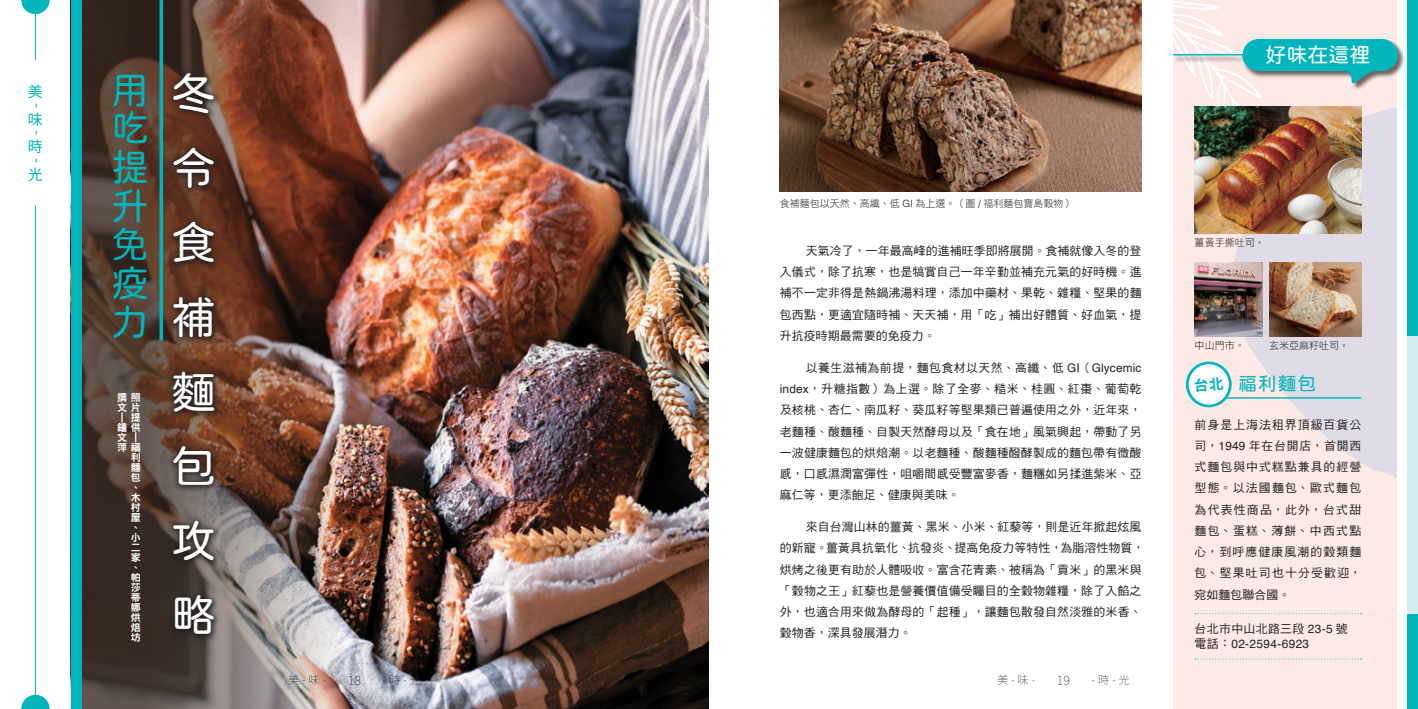
<style>
.page{position:relative;width:1418px;height:709px;background:#fff}
.page>*{position:absolute;margin:0;border:0;box-sizing:border-box;transform-origin:0 0}
.t1{font:45px/74.5px "jf openhuninn 1.1";color:#fff;text-align:justify}
.t2{font:37.5px/38.6px "jf openhuninn 1.1";color:#00b6bc;text-align:justify}
.t3{font:21px "jf openhuninn 1.1";color:#fff}
.t4{font:18.75px "jf openhuninn 1.1";color:#00b6bc}
.t5{font:15px "Noto Sans CJ Ktc";color:#00b6bc}
.t6{font:100 12.5px "Noto Sans CJ Ktc";color:#231f20}
.t7{font:11.88px/21.2px "DF Hei Std W5";letter-spacing:.015em;color:#231f20;text-align:justify}
.t8{font:11.88px "Helvetica";letter-spacing:.03em;color:#231f20}
.t9{font:100 11.25px "Noto Sans CJ Ktc";color:#231f20}
.t10{font:10px "DF Hei Std W3";color:#231f20}
.t11{font:10px/10px "DF Hei Std W9";color:#fff}
.s1{font-family:"Helvetica";font-weight:300}
.s2{font-family:"Helvetica"}
.s3{font-family:"DF Hei Std W5"}
</style>
<div class="page">
<div style="left:1173px;top:0;width:223px;height:709px;background:#fde9e6"></div>
<svg style="left:1231px;top:142px;width:165px;height:336px;fill:#dfdce7"></svg>
<img style="left:344px;top:0;width:365px;height:709px">
<img style="left:81px;top:0;width:263px;height:709px">
<div style="left:1407px;top:0;width:10px;height:337px;background:#00b6bc"></div>
<div style="left:1407px;top:337px;width:10px;height:280px;background:#d2ecef"></div>
<div style="left:1407px;top:614px;width:10px;height:95px;background:#00b6bc"></div>
<img style="left:780px;top:0;width:361px;height:191px">
<svg style="left:1195px;top:613px;width:166px;height:1px"></svg>
<svg style="left:1195px;top:658px;width:166px;height:1px"></svg>
<img style="left:1194px;top:262px;width:67px;height:75px">
<img style="left:1194px;top:142px;width:167px;height:92px">
<img style="left:1269px;top:262px;width:92px;height:75px">
<div style="left:1242px;top:39px;width:162px;height:51px;background:#231f20;opacity:.65"></div>
<img style="left:1109px;top:0;width:288px;height:142px">
<hr style="left:1219px;top:397px;width:142px;height:1px;background:#00b6bc">
<div style="left:167px;top:66px;width:55px;height:577px;background:#231f20;opacity:.9"></div>
<div style="left:71px;top:0;width:10px;height:709px;background:#00b6bc"></div>
<svg style="left:159px;top:0;width:4px;height:340px"></svg>
<svg style="left:21px;top:0;width:29px;height:14px"></svg>
<svg style="left:21px;top:694px;width:29px;height:15px"></svg>
<hr style="left:35px;top:206px;width:1px;height:503px;background:#00b6bc">
<hr style="left:35px;top:0;width:1px;height:60px;background:#00b6bc">
<svg style="left:1185px;top:361px;width:46px;height:47px"></svg>
<p class="t5" style="left:28px;top:83px;width:16px">美</p>
<p class="t5" style="left:46px;top:103px;width:7px;rotate:90deg">-</p>
<p class="t5" style="left:28px;top:111px;width:16px">味</p>
<p class="t5" style="left:46px;top:130px;width:7px;rotate:90deg">-</p>
<p class="t5" style="left:28px;top:138px;width:16px">時</p>
<p class="t5" style="left:46px;top:158px;width:7px;rotate:90deg">-</p>
<p class="t5" style="left:28px;top:166px;width:16px">光</p>
<h2 class="t2" style="left:111px;top:70px;width:37px">用吃提升免疫力</h2>
<p class="t11" style="left:117px;top:392px;width:25px">撰照文片｜<br>鍾供文｜萍福</p>
<p class="t11" style="left:131px;top:412px;width:11px">提</p>
<p class="t11" style="left:131px;top:452px;width:11px">利麵包、木村屋、小二家、帕莎蒂娜烘焙坊</p>
<h1 class="t1" style="left:171px;top:56px;width:45px">冬令食補麵包攻略</h1>
<p class="t10" style="left:780px;top:198px;width:295px">食補麵包以天然、高纖、低 <span class="s1">GI</span> 為上選。（圖 <span class="s1">/</span> 福利麵包寶島穀物）</p>
<p class="t7" style="left:780px;top:240px;width:363px;text-indent:26px">天氣冷了，一年最高峰的進補旺季即將展開。食補就像入冬的登入儀式，除了抗寒，也是犒賞自己一年辛勤並補充元氣的好時機。進補不一定非得是熱鍋沸湯料理，添加中藥材、果乾、雜糧、堅果的麵包西點，更適宜隨時補、天天補，用「吃」補出好體質、好血氣，提升抗疫時期最需要的免疫力。</p>
<p class="t7" style="left:780px;top:356px;width:363px;text-indent:26px">以養生滋補為前提，麵包食材以天然、高纖、低 <span class="s2">GI</span>（<span class="s2">Glycemic index</span>，升糖指數）為上選。除了全麥、糙米、桂圓、紅棗、葡萄乾及核桃、杏仁、南瓜籽、葵瓜籽等堅果類已普遍使用之外，近年來，老麵種、酸麵種、自製天然酵母以及「食在地」風氣興起，帶動了另一波健康麵包的烘焙潮。以老麵種、酸麵種醱酵製成的麵包帶有微酸感，口感濕潤富彈性，咀嚼間感受豐富麥香，麵糰如另揉進紫米、亞麻仁等，更添飽足、健康與美味。</p>
<p class="t7" style="left:780px;top:516px;width:366px;text-align:left;text-indent:26px">來自台灣山林的薑黃、黑米、小米、紅藜等，則是近年掀起炫風的新寵。薑黃具抗氧化、抗發炎、提高免疫力等特性，為脂溶性物質，烘烤之後更有助於人體吸收。富含花青素、被稱為「貢米」的黑米與「穀物之王」紅藜也是營養價值備受矚目的全穀物雜糧，除了入餡之外，也適合用來做為酵母的「起種」，讓麵包散發自然淡雅的米香、穀物香，深具發展潛力。</p>
<p class="t9" style="left:288px;top:673px;width:134px">美 - 味 -　　　　　- 時 - 光</p>
<p class="t6" style="left:348px;top:673px;width:15px">18</p>
<p class="t9" style="left:997px;top:673px;width:134px">美 - 味 -　　　　　- 時 - 光</p>
<p class="t6" style="left:1056px;top:673px;width:15px">19</p>
<h3 class="t3" style="left:1265px;top:41px;width:106px">好味在這裡</h3>
<p class="t10" style="left:1194px;top:237px;width:71px">薑黃手撕吐司。</p>
<p class="t10" style="left:1194px;top:340px;width:51px">中山門市。</p>
<p class="t10" style="left:1269px;top:340px;width:82px">玄米亞麻籽吐司。</p>
<h3 class="t4" style="left:1238px;top:371px;width:79px">福利麵包</h3>
<p class="t7" style="left:1194px;top:413px;width:168px">前身是上海法租界頂級百貨公司，<span class="s2">1949</span> 年在台開店，首開西式麵包與中式糕點兼具的經營型態。以法國麵包、歐式麵包為代表性商品，此外，台式甜麵包、蛋糕、薄餅、中西式點心，到呼應健康風潮的穀類麵包、堅果吐司也十分受歡迎，宛如麵包聯合國。</p>
<p class="t7" style="left:1194px;top:618px;width:155px">台北市中山北路三段 <span class="s2">23-5</span> 號</p>
<p class="t8" style="left:1194px;top:634px;width:116px"><span class="s3">電話：</span>02-2594-6923</p>
</div>
